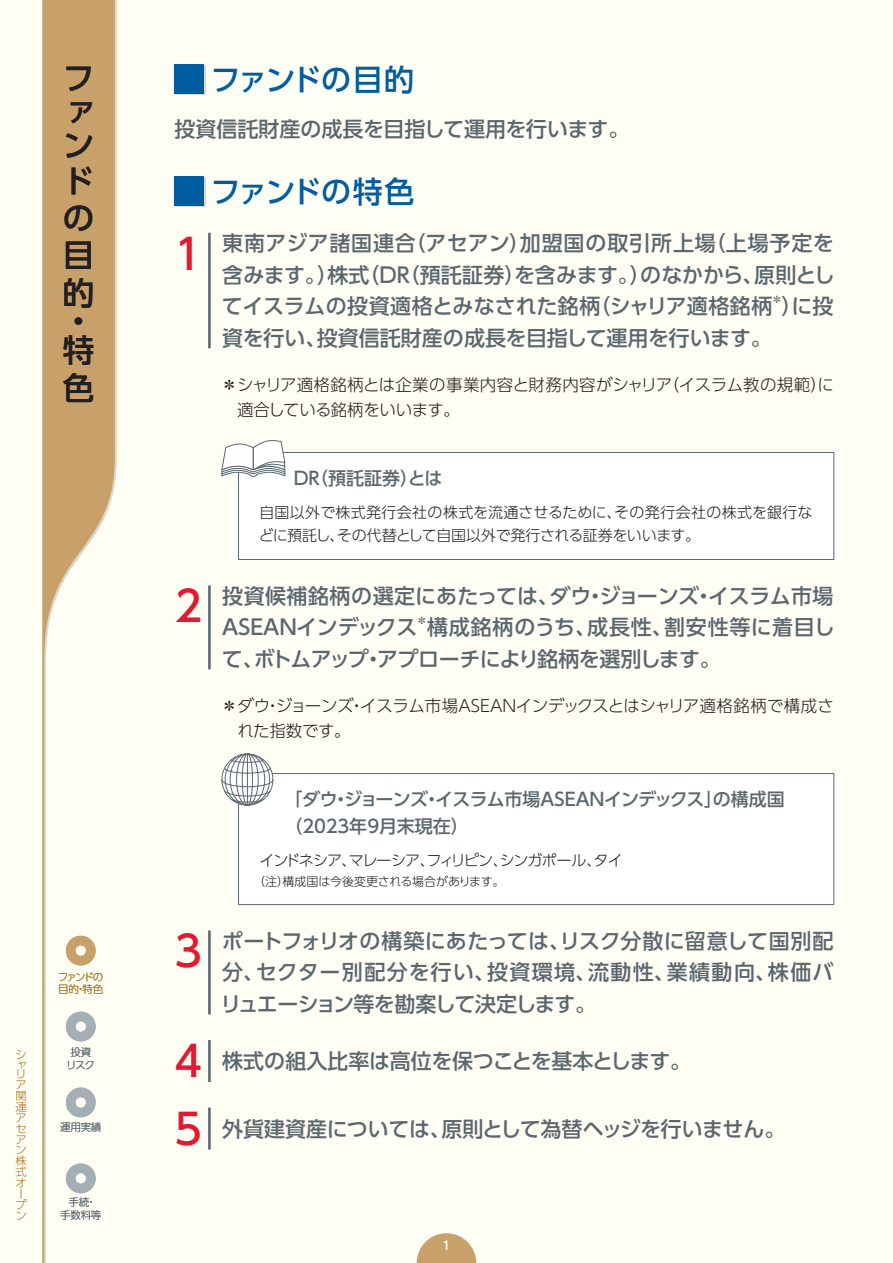
<style>
.page{position:relative;width:893px;height:1263px;background:#fffef4}
.page>*{position:absolute;margin:0;border:0;box-sizing:border-box;transform-origin:0 0}
.textbase{font:500 42px "UD Shin Go Pro";color:#e21931}
.t1{font:500 31.5px/37.2px "UD Shin Go Pro";color:#231f20;text-align:justify}
.A-大見出し{font:500 30px "UD Shin Go Pro";letter-spacing:-.045em;color:#005da0}
.C-14ptM{font:500 21px/31.5px "UD Shin Go Pro";letter-spacing:-.005em;color:#5a676e;text-align:justify}
.C-コラム見出し{font:500 18px/27px "UD Shin Go Pro";letter-spacing:-.01em;color:#5a676e}
.C-11pt{font:300 16.5px/24.8px "UD Shin Go Pro";letter-spacing:-.02em;color:#231f20}
.A-10pt{font:300 15px/22.5px "UD Shin Go Pro";letter-spacing:-.01em;color:#231f20}
.A-10pt-2{font:300 15px "UD Shin Go Pro";letter-spacing:-.065em;color:#231f20}
.C-14ptM-2{font:500 12.3px "UD Shin Go Pro";color:#5a676e}
.A-8pt{font:300 12px "UD Shin Go Pro";letter-spacing:-.02em;color:#231f20}
.t2{font:500 12px "UD Shin Go Pro";color:#fff}
.t3{font:300 11.25px/10.6px "UD Shin Go Pro";color:#a6721e}
.t4{font:300 10.5px/12.6px "UD Shin Go Pro";letter-spacing:-.02em;color:#5a676e;text-align:center}
.t5{font:300 10.5px/12.6px "UD Shin Go Pro";letter-spacing:-.13em;color:#a6721e}
</style>
<div class="page">
<svg style="left:417px;top:1233px;width:59px;height:30px"></svg>
<svg style="left:43px;top:0;width:72px;height:1263px"></svg>
<svg style="left:66px;top:936px;width:30px;height:29px"></svg>
<svg style="left:66px;top:1012px;width:30px;height:29px"></svg>
<svg style="left:66px;top:1087px;width:30px;height:30px"></svg>
<svg style="left:66px;top:1163px;width:30px;height:30px"></svg>
<div style="left:176px;top:65px;width:30px;height:30px;background:#dad9c9"></div>
<div style="left:174px;top:64px;width:30px;height:30px;background:#005da0"></div>
<div style="left:176px;top:177px;width:30px;height:30px;background:#dad9c9"></div>
<div style="left:174px;top:176px;width:30px;height:30px;background:#005da0"></div>
<hr style="left:208px;top:233px;width:3px;height:115px;background:#5a676e">
<div style="left:238px;top:452px;width:596px;height:107px;background:#fff"></div>
<hr style="left:238px;top:452px;width:596px;height:1px;background:#5a676e">
<hr style="left:238px;top:453px;width:1px;height:106px;background:#5a676e">
<hr style="left:833px;top:453px;width:1px;height:106px;background:#5a676e">
<hr style="left:238px;top:559px;width:596px;height:1px;background:#5a676e">
<hr style="left:208px;top:585px;width:3px;height:84px;background:#5a676e">
<div style="left:238px;top:773px;width:596px;height:131px;background:#fff"></div>
<hr style="left:238px;top:773px;width:596px;height:1px;background:#5a676e">
<hr style="left:238px;top:774px;width:1px;height:130px;background:#5a676e">
<hr style="left:833px;top:774px;width:1px;height:130px;background:#5a676e">
<hr style="left:238px;top:904px;width:596px;height:1px;background:#5a676e">
<hr style="left:208px;top:930px;width:3px;height:84px;background:#5a676e">
<hr style="left:208px;top:1040px;width:3px;height:42px;background:#5a676e">
<hr style="left:208px;top:1107px;width:3px;height:42px;background:#5a676e">
<svg style="left:221px;top:440px;width:64px;height:37px"></svg>
<svg style="left:222px;top:754px;width:51px;height:51px"></svg>
<div style="left:230px;top:754px;width:35px;height:51px;border:1px solid #5a676e;border-radius:50%"></div>
<div style="left:236px;top:754px;width:23px;height:51px;border:1px solid #5a676e;border-radius:50%"></div>
<div style="left:242px;top:754px;width:11px;height:51px;border:1px solid #5a676e;border-radius:50%"></div>
<svg style="left:221px;top:759px;width:53px;height:44px"></svg>
<hr style="left:247px;top:754px;width:1px;height:51px;background:#5a676e">
<h2 class="t1" style="left:63px;top:61px;width:31px;line-height:33.2px">ファン</h2>
<h2 class="t1" style="left:63px;top:162px;width:31px">ドの目的</h2>
<h2 class="t1" style="left:63px;top:306px;width:32px;line-height:28.8px">・特</h2>
<h2 class="t1" style="left:63px;top:368px;width:32px">色</h2>
<p class="t3" style="left:16px;top:1049px;width:13px">シャリア関連アセアン株式オープン</p>
<p class="t5" style="left:58px;top:970px;width:47px">ファンドの目的・特色</p>
<p class="t4" style="left:66px;top:1045px;width:30px">投資リスク</p>
<p class="t4" style="left:60px;top:1120px;width:43px">運用実績</p>
<p class="t4" style="left:60px;top:1195px;width:43px">手続・<br>手数料等</p>
<p class="A-大見出し" style="left:210px;top:55px;width:205px">ファンドの目的</p>
<p class="C-14ptM" style="left:174px;top:113px;width:456px">投資信託財産の成長を目指して運用を行います。</p>
<p class="A-大見出し" style="left:210px;top:167px;width:205px">ファンドの特色</p>
<p class="textbase" style="left:174px;top:220px;width:29px">1</p>
<p class="C-14ptM" style="left:222px;top:227px;width:614px">東南アジア諸国連合（アセアン）加盟国の取引所上場（上場予定を含みます。）株式（DR（預託証券）を含みます。）のなかから、原則としてイスラムの投資適格とみなされた銘柄（シャリア適格銘柄）に投</p>
<p class="C-14ptM-2" style="left:771px;top:289px;width:14px">＊</p>
<p class="C-14ptM" style="left:222px;top:321px;width:551px">資を行い、投資信託財産の成長を目指して運用を行います。</p>
<p class="C-11pt" style="left:237px;top:372px;width:599px;text-indent:-16px">＊シャリア適格銘柄とは企業の事業内容と財務内容がシャリア（イスラム教の規範）に適合している銘柄をいいます。</p>
<p class="C-コラム見出し" style="left:294px;top:464px;width:150px">DR（預託証券）とは</p>
<p class="A-10pt" style="left:259px;top:501px;width:555px">自国以外で株式発行会社の株式を流通させるために、その発行会社の株式を銀行などに預託し、その代替として自国以外で発行される証券をいいます。</p>
<p class="textbase" style="left:174px;top:572px;width:29px">2</p>
<p class="C-14ptM" style="left:222px;top:579px;width:613px">投資候補銘柄の選定にあたっては、ダウ・ジョーンズ・イスラム市場<br>ASEANインデックス</p>
<p class="C-14ptM-2" style="left:416px;top:610px;width:14px">＊</p>
<p class="C-14ptM" style="left:222px;top:611px;width:614px;text-indent:205px">構成銘柄のうち、成長性、割安性等に着目して、ボトムアップ・アプローチにより銘柄を選別します。</p>
<p class="C-11pt" style="left:238px;top:693px;width:598px;text-indent:-16px">＊ダウ・ジョーンズ・イスラム市場ASEANインデックスとはシャリア適格銘柄で構成された指数です。</p>
<p class="C-コラム見出し" style="left:284px;top:785px;width:502px">「ダウ・ジョーンズ・イスラム市場ASEANインデックス」の構成国（20２3年9月末現在）</p>
<p class="A-10pt-2" style="left:259px;top:848px;width:365px">インドネシア、マレーシア、フィリピン、シンガポール、タイ</p>
<p class="A-8pt" style="left:253px;top:872px;width:253px">（注）構成国は今後変更される場合があります。</p>
<p class="textbase" style="left:174px;top:917px;width:29px">3</p>
<p class="C-14ptM" style="left:220px;top:925px;width:615px">ポートフォリオの構築にあたっては、リスク分散に留意して国別配分、セクター別配分を行い、投資環境、流動性、業績動向、株価バリュエーション等を勘案して決定します。</p>
<p class="textbase" style="left:174px;top:1027px;width:29px">4</p>
<p class="C-14ptM" style="left:222px;top:1045px;width:470px">株式の組入比率は高位を保つことを基本とします。</p>
<p class="textbase" style="left:174px;top:1094px;width:29px">5</p>
<p class="C-14ptM" style="left:222px;top:1112px;width:565px">外貨建資産については、原則として為替ヘッジを行いません。</p>
<p class="t2" style="left:442px;top:1236px;width:9px">1</p>
</div>
